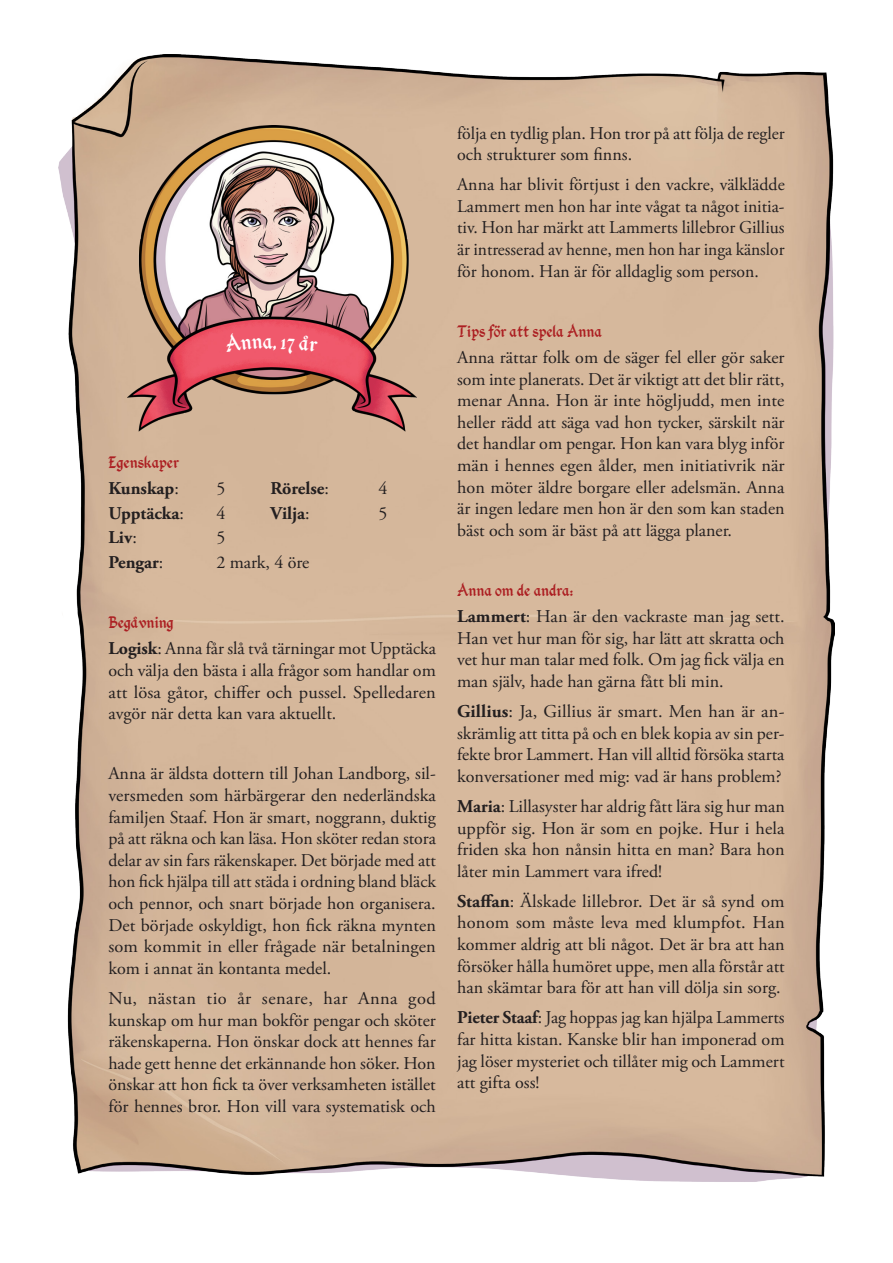
<style>
.page{position:relative;width:893px;height:1263px;background:#fff}
.page>*{position:absolute;margin:0;border:0;box-sizing:border-box;transform-origin:0 0}
.Rollpersonsnamn{font:24px "Kingthings Calligraphica 2";color:#fff}
.Brödtext{font:18px/21.6px "Adobe Garamond Pro";color:#231f20;text-align:justify}
.Styckerubrik_liten{font:18px "Kingthings Calligraphica 2";color:#ac1f22}
.Brödtext_copy{font:700 18px "Adobe Garamond Pro";color:#231f20}
.Brödtext-2{font:700 18px "Adobe Garamond Pro";color:#231f20}
.Brödtext_copy-2{font:18px "Adobe Garamond Pro";color:#231f20}
.s1{font-weight:400}
.s2{font-weight:700}
</style>
<div class="page">
<img style="left:59px;top:54px;width:775px;height:1128px">
<img style="left:128px;top:125px;width:288px;height:306px">
<svg style="left:224px;top:332px;width:49px;height:20px"></svg>
<svg style="left:281px;top:335px;width:37px;height:19px"></svg>
<p class="Rollpersonsnamn" style="left:273px;top:327px;width:5px">,</p>
<p class="Styckerubrik_liten" style="left:108px;top:452px;width:72px">Egenskaper</p>
<p class="Brödtext_copy" style="left:108px;top:478px;width:72px">Kunskap<span class="s1">:</span></p>
<p class="Brödtext_copy-2" style="left:216px;top:478px;width:10px">5</p>
<p class="Brödtext_copy" style="left:270px;top:478px;width:60px">Rörelse<span class="s1">:</span></p>
<p class="Brödtext_copy-2" style="left:378px;top:478px;width:10px">4</p>
<p class="Brödtext_copy" style="left:108px;top:503px;width:77px">Upptäcka<span class="s1">:</span></p>
<p class="Brödtext_copy-2" style="left:216px;top:502px;width:10px">4</p>
<p class="Brödtext_copy" style="left:270px;top:503px;width:41px">Vilja<span class="s1">:</span></p>
<p class="Brödtext_copy-2" style="left:378px;top:502px;width:10px">5</p>
<p class="Brödtext_copy" style="left:108px;top:527px;width:30px">Liv<span class="s1">:</span></p>
<p class="Brödtext_copy-2" style="left:216px;top:527px;width:10px">5</p>
<p class="Brödtext-2" style="left:108px;top:552px;width:56px">Pengar<span class="s1">:</span></p>
<p class="Brödtext" style="left:216px;top:552px;width:94px">2 mark, 4 öre</p>
<p class="Styckerubrik_liten" style="left:108px;top:612px;width:67px">Begåvning</p>
<p class="Brödtext" style="left:108px;top:638px;width:329px"><span class="s2">Logisk</span>: Anna får slå två tärningar mot Upptäcka och välja den bästa i alla frågor som handlar om att lösa gåtor, chiffer och pussel. Spelledaren avgör när detta kan vara aktuellt.</p>
<p class="Brödtext" style="left:108px;top:763px;width:329px">Anna är äldsta dottern till Johan Landborg, sil&shy;versmeden som härbärgerar den nederländska familjen Staaf. Hon är smart, noggrann, duktig på att räkna och kan läsa. Hon sköter redan stora delar av sin fars räkenskaper. Det började med att hon fick hjälpa till att städa i ordning bland bläck och pennor, och snart började hon organisera.<br>Det började oskyldigt, hon fick räkna mynten som kommit in eller frågade när betalningen kom i annat än kontanta medel.</p>
<p class="Brödtext" style="left:108px;top:988px;width:329px">Nu, nästan tio år senare, har Anna god kunskap om hur man bokför pengar och sköter räkenskaperna. Hon önskar dock att hennes far hade gett henne det erkännande hon söker. Hon önskar att hon fick ta över verksamheten istället för hennes bror. Hon vill vara systematisk och</p>
<p class="Brödtext" style="left:457px;top:123px;width:329px">följa en tydlig plan. Hon tror på att följa de regler och strukturer som finns.</p>
<p class="Brödtext" style="left:457px;top:174px;width:329px">Anna har blivit förtjust i den vackre, välklädde Lammert men hon har inte vågat ta något initia&shy;tiv. Hon har märkt att Lammerts lillebror Gillius är intresserad av henne, men hon har inga känslor för honom. Han är för alldaglig som person.</p>
<p class="Styckerubrik_liten" style="left:457px;top:321px;width:146px">Tips för att spela Anna</p>
<p class="Brödtext" style="left:457px;top:347px;width:329px">Anna rättar folk om de säger fel eller gör saker som inte planerats. Det är viktigt att det blir rätt, menar Anna. Hon är inte högljudd, men inte heller rädd att säga vad hon tycker, särskilt när det handlar om pengar. Hon kan vara blyg inför män i hennes egen ålder, men initiativrik när hon möter äldre borgare eller adelsmän. Anna är ingen ledare men hon är den som kan staden bäst och som är bäst på att lägga planer.</p>
<p class="Styckerubrik_liten" style="left:457px;top:580px;width:117px">Anna om de andra:</p>
<p class="Brödtext" style="left:457px;top:606px;width:329px"><span class="s2">Lammert</span>: Han är den vackraste man jag sett.<br>Han vet hur man för sig, har lätt att skratta och vet hur man talar med folk. Om jag fick välja en man själv, hade han gärna fått bli min.</p>
<p class="Brödtext" style="left:457px;top:701px;width:329px"><span class="s2">Gillius</span>: Ja, Gillius är smart. Men han är an&shy;skrämlig att titta på och en blek kopia av sin per&shy;fekte bror Lammert. Han vill alltid försöka starta konversationer med mig: vad är hans problem?</p>
<p class="Brödtext" style="left:457px;top:796px;width:329px"><span class="s2">Maria</span>: Lillasyster har aldrig fått lära sig hur man uppför sig. Hon är som en pojke. Hur i hela friden ska hon nånsin hitta en man? Bara hon låter min Lammert vara ifred!</p>
<p class="Brödtext" style="left:457px;top:891px;width:329px"><span class="s2">Staffan</span>: Älskade lillebror. Det är så synd om honom som måste leva med klumpfot. Han kommer aldrig att bli något. Det är bra att han försöker hålla humöret uppe, men alla förstår att han skämtar bara för att han vill dölja sin sorg.</p>
<p class="Brödtext" style="left:457px;top:1007px;width:329px"><span class="s2">Pieter Staaf</span>: Jag hoppas jag kan hjälpa Lammerts far hitta kistan. Kanske blir han imponerad om jag löser mysteriet och tillåter mig och Lammert att gifta oss!</p>
</div>
